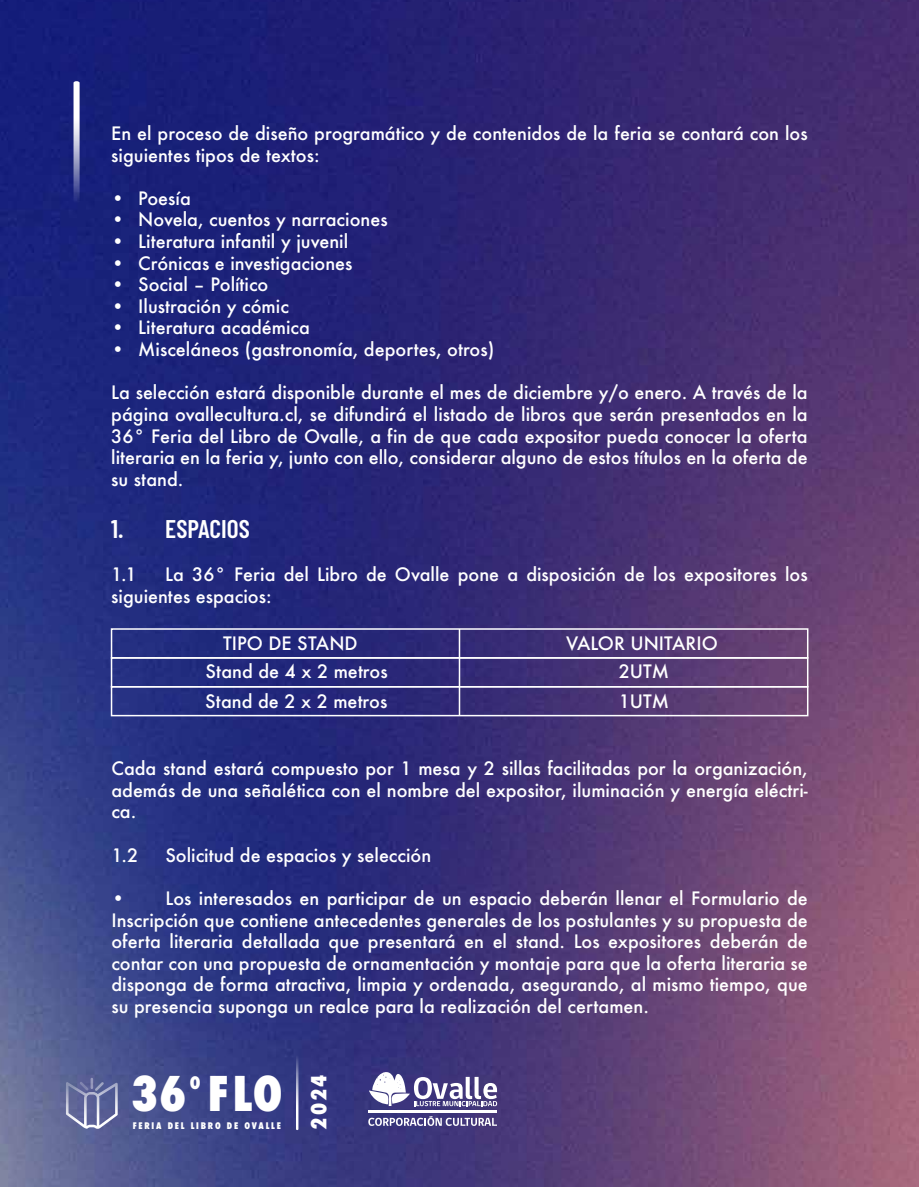
<style>
.page{position:relative;width:919px;height:1187px;background:#fff}
.page>*{position:absolute;margin:0;border:0;box-sizing:border-box;transform-origin:0 0}
.t1{font:800 condensed 46.5px "Futura";color:#fff}
.t2{font:600 25.5px "Barlow Condensed";color:#fff}
.t3{font:800 condensed 20.25px "Futura";color:#fff}
.t4{font:500 18px/21.6px "Futura";color:#fff}
.t5{font:800 condensed 16.8px "Futura";color:#fff}
.t6{font:800 condensed 8.85px "Futura";letter-spacing:.2em;color:#fff}
</style>
<div class="page">
<img style="left:0;top:0;width:918px;height:1186px">
<svg style="left:73px;top:81px;width:7px;height:126px"></svg>
<svg style="left:66px;top:1077px;width:52px;height:51px;background:#757ba7"></svg>
<svg style="left:296px;top:1051px;width:2px;height:78px"></svg>
<svg style="left:369px;top:1070px;width:128px;height:36px"></svg>
<hr style="left:369px;top:1110px;width:128px;height:3px;background:#fff">
<svg style="left:368px;top:1115px;width:129px;height:10px"></svg>
<div style="left:111px;top:628px;width:697px;height:30px;border:2px solid #fff"></div>
<div style="left:111px;top:657px;width:697px;height:30px;border:2px solid #fff"></div>
<div style="left:111px;top:686px;width:697px;height:30px;border:2px solid #fff"></div>
<hr style="left:458px;top:629px;width:2px;height:86px;background:#fff">
<p class="t4" style="left:111px;top:122px;width:698px">En el proceso de diseño programático y de contenidos de la feria se contará con los siguientes tipos de textos:</p>
<p class="t4" style="left:111px;top:187px;width:81px">• Poesía</p>
<p class="t4" style="left:111px;top:209px;width:278px">• Novela, cuentos y narraciones</p>
<p class="t4" style="left:111px;top:230px;width:238px">• Literatura infantil y juvenil</p>
<p class="t4" style="left:111px;top:252px;width:243px">• Crónicas e investigaciones</p>
<p class="t4" style="left:111px;top:273px;width:159px">• Social – Político</p>
<p class="t4" style="left:111px;top:295px;width:179px">• Ilustración y cómic</p>
<p class="t4" style="left:111px;top:317px;width:200px">• Literatura académica</p>
<p class="t4" style="left:111px;top:338px;width:384px">• Misceláneos (gastronomía, deportes, otros)</p>
<p class="t4" style="left:111px;top:381px;width:698px;text-align:justify">La selección estará disponible durante el mes de diciembre y/o enero. A través de la página ovallecultura.cl, se difundirá el listado de libros que serán presentados en la 36° Feria del Libro de Ovalle, a fin de que cada expositor pueda conocer la oferta literaria en la feria y, junto con ello, considerar alguno de estos títulos en la oferta de su stand.</p>
<h2 class="t2" style="left:111px;top:510px;width:140px">1. ESPACIOS</h2>
<p class="t4" style="left:111px;top:563px;width:27px">1.1</p>
<p class="t4" style="left:111px;top:563px;width:698px;text-indent:54px">La 36° Feria del Libro de Ovalle pone a disposición de los expositores los siguientes espacios:</p>
<p class="t4" style="left:205px;top:629px;width:184px;line-height:28px;text-indent:18px">TIPO DE STAND<br>Stand de 4 x 2 metros</p>
<p class="t4" style="left:205px;top:690px;width:184px">Stand de 2 x 2 metros</p>
<p class="t4" style="left:566px;top:629px;width:153px;line-height:28px;text-align:center">VALOR UNITARIO<br>2UTM</p>
<p class="t4" style="left:618px;top:690px;width:52px">1UTM</p>
<p class="t4" style="left:111px;top:757px;width:698px;text-align:justify">Cada stand estará compuesto por 1 mesa y 2 sillas facilitadas por la organización, además de una señalética con el nombre del expositor, iluminación y energía eléctri&shy;ca.</p>
<p class="t4" style="left:111px;top:843px;width:28px">1.2</p>
<p class="t4" style="left:165px;top:843px;width:267px">Solicitud de espacios y selección</p>
<p class="t4" style="left:111px;top:887px;width:698px;text-align:justify">• Los interesados en participar de un espacio deberán llenar el Formulario de Inscripción que contiene antecedentes generales de los postulantes y su propuesta de oferta literaria detallada que presentará en el stand. Los expositores deberán de contar con una propuesta de ornamentación y montaje para que la oferta literaria se disponga de forma atractiva, limpia y ordenada, asegurando, al mismo tiempo, que su presencia suponga un realce para la realización del certamen.</p>
<h1 class="t1" style="left:131px;top:1062px;width:153px">36 FLO</h1>
<p class="t6" style="left:133px;top:1119px;width:149px">FERIA DEL LIBRO DE OVALLE</p>
<p class="t5" style="left:190px;top:1071px;width:12px">O</p>
<p class="t3" style="left:305px;top:1129px;width:56px;rotate:-90deg">2024</p>
</div>
